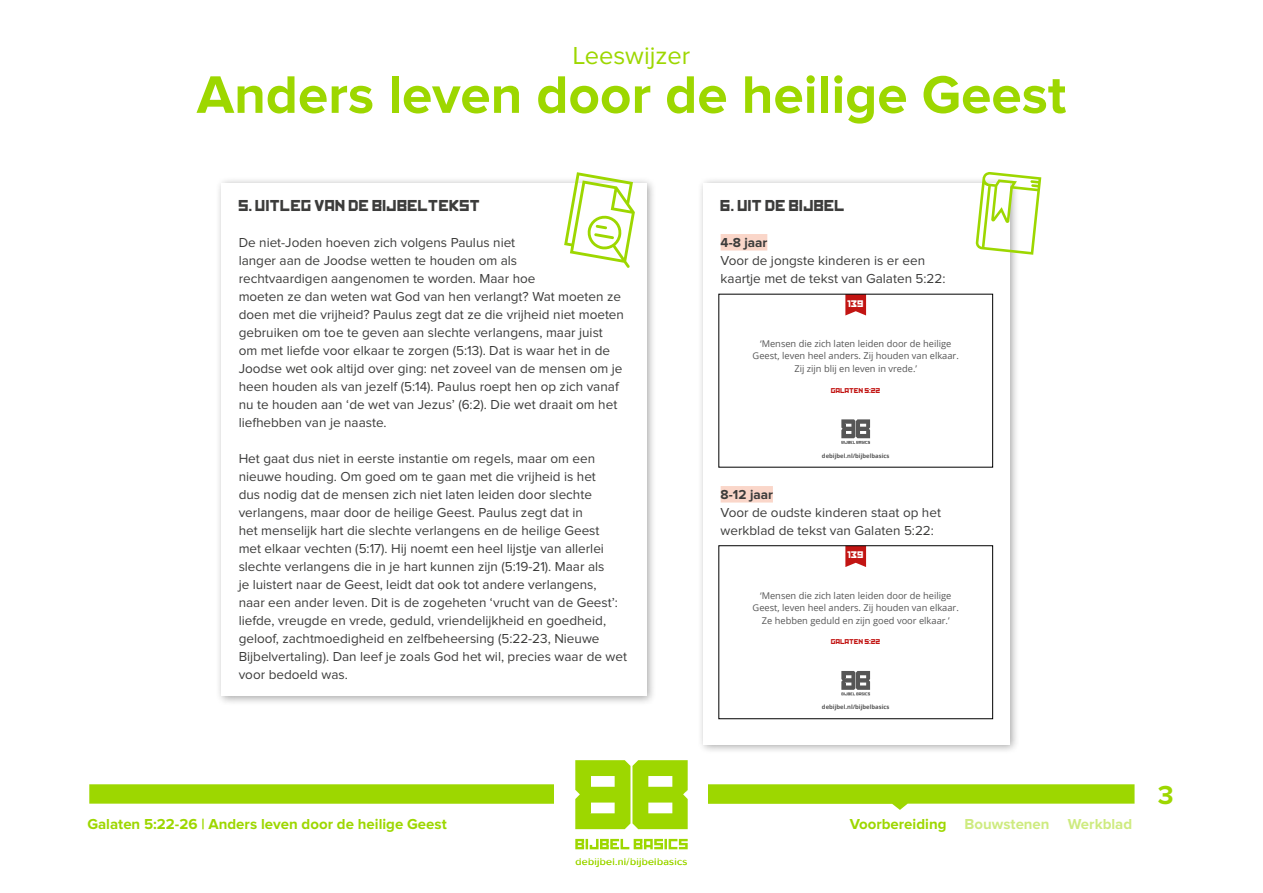
<style>
.page{position:relative;width:1263px;height:893px;background:#fff}
.page>*{position:absolute;margin:0;border:0;box-sizing:border-box;transform-origin:0 0}
.t1{font:700 54.75px "Proxima Nova";color:#9dd700}
.t2{font:700 27px "Proxima Nova";color:#9dd700}
.t3{font:25.5px "Proxima Nova";color:#9dd700}
.t4{font:700 15px "Proxima Nova";color:#9dd700}
.t5{font:15px "Kremlin";color:#3c3c3b}
.t6{font:700 15px "Proxima Nova";color:#ceeb80}
.t7{font:13.5px/18px "Proxima Nova";color:#3c3c3b}
.t8{font:700 13.5px "Proxima Nova";color:#3c3c3b}
.t9{font:10.5px "Proxima Nova";letter-spacing:.03em;color:#9dd700}
.t10{font:9.3px/12.5px "Open Sans";color:#565656;text-align:center}
.t11{font:9.15px "Kremlin";color:#fff}
.t12{font:6.75px "Kremlin";color:#c21513}
.t13{font:700 5.85px "Open Sans";color:#565656}
.s1{color:#ceeb80}
</style>
<div class="page">
<svg style="left:575px;top:839px;width:113px;height:10px"></svg>
<svg style="left:89px;top:760px;width:1045px;height:69px"></svg>
<div style="left:697px;top:176px;width:323px;height:578px;background:#000;opacity:.35"></div>
<div style="left:704px;top:183px;width:306px;height:561px;background:#fff"></div>
<div style="left:721px;top:234px;width:46px;height:17px;background:#fad6c9"></div>
<div style="left:721px;top:486px;width:52px;height:17px;background:#fad6c9"></div>
<svg style="left:976px;top:172px;width:65px;height:83px"></svg>
<svg style="left:845px;top:296px;width:21px;height:19px"></svg>
<svg style="left:841px;top:419px;width:29px;height:25px"></svg>
<svg style="left:845px;top:548px;width:21px;height:19px"></svg>
<svg style="left:841px;top:671px;width:29px;height:24px"></svg>
<div style="left:215px;top:176px;width:442px;height:530px;background:#000;opacity:.35"></div>
<div style="left:222px;top:183px;width:425px;height:513px;background:#fff"></div>
<svg style="left:564px;top:172px;width:71px;height:96px"></svg>
<h3 class="t3" style="left:573px;top:44px;width:119px">Leeswijzer</h3>
<h1 class="t1" style="left:197px;top:70px;width:871px">Anders leven door de heilige Geest</h1>
<p class="t5" style="left:239px;top:200px;width:243px">5. UITLEG VAN DE BIJBELTEKST</p>
<p class="t7" style="left:239px;top:234px;width:387px">De niet-Joden hoeven zich volgens Paulus niet<br>langer aan de Joodse wetten te houden om als<br>rechtvaardigen aangenomen te worden. Maar hoe<br>moeten ze dan weten wat God van hen verlangt? Wat moeten ze doen met die vrijheid? Paulus zegt dat ze die vrijheid niet moeten gebruiken om toe te geven aan slechte verlangens, maar juist om met liefde voor elkaar te zorgen (5:13). Dat is waar het in de Joodse wet ook altijd over ging: net zoveel van de mensen om je heen houden als van jezelf (5:14). Paulus roept hen op zich vanaf nu te houden aan ‘de wet van Jezus’ (6:2). Die wet draait om het liefhebben van je naaste.</p>
<p class="t7" style="left:239px;top:450px;width:390px">Het gaat dus niet in eerste instantie om regels, maar om een nieuwe houding. Om goed om te gaan met die vrijheid is het<br>dus nodig dat de mensen zich niet laten leiden door slechte verlangens, maar door de heilige Geest. Paulus zegt dat in<br>het menselijk hart die slechte verlangens en de heilige Geest<br>met elkaar vechten (5:17). Hij noemt een heel lijstje van allerlei slechte verlangens die in je hart kunnen zijn (5:19-21). Maar als<br>je luistert naar de Geest, leidt dat ook tot andere verlangens,<br>naar een ander leven. Dit is de zogeheten ‘vrucht van de Geest’: liefde, vreugde en vrede, geduld, vriendelijkheid en goedheid, geloof, zachtmoedigheid en zelfbeheersing (5:22-23, Nieuwe Bijbelvertaling). Dan leef je zoals God het wil, precies waar de wet voor bedoeld was.</p>
<p class="t4" style="left:87px;top:817px;width:361px">Galaten 5:22-26 | Anders leven door de heilige Geest</p>
<p class="t9" style="left:575px;top:856px;width:113px">debijbel.nl/bijbelbasics</p>
<p class="t5" style="left:721px;top:200px;width:126px">6. UIT DE BIJBEL</p>
<p class="t8" style="left:721px;top:236px;width:48px">4-8 jaar</p>
<p class="t7" style="left:721px;top:252px;width:226px">Voor de jongste kinderen is er een kaartje met de tekst van Galaten 5:22:</p>
<p class="t11" style="left:847px;top:300px;width:18px">139</p>
<p class="t10" style="left:753px;top:337px;width:208px">‘Mensen die zich laten leiden door de heilige<br>Geest, leven heel anders. Zij houden van elkaar.<br>Zij zijn blij en leven in vrede.’</p>
<p class="t12" style="left:831px;top:388px;width:51px">GALATEN 5:22</p>
<p class="t13" style="left:822px;top:451px;width:69px">debijbel.nl/bijbelbasics</p>
<p class="t8" style="left:721px;top:488px;width:54px">8-12 jaar</p>
<p class="t7" style="left:721px;top:504px;width:222px">Voor de oudste kinderen staat op het werkblad de tekst van Galaten 5:22:</p>
<p class="t11" style="left:847px;top:552px;width:18px">139</p>
<p class="t10" style="left:753px;top:589px;width:208px">‘Mensen die zich laten leiden door de heilige<br>Geest, leven heel anders. Zij houden van elkaar.<br>Ze hebben geduld en zijn goed voor elkaar.’</p>
<p class="t12" style="left:831px;top:639px;width:51px">GALATEN 5:22</p>
<p class="t13" style="left:822px;top:703px;width:69px">debijbel.nl/bijbelbasics</p>
<p class="t4" style="left:850px;top:817px;width:201px">Voorbereiding <span class="s1">Bouwstenen</span></p>
<p class="t6" style="left:1068px;top:817px;width:66px">Werkblad</p>
<h2 class="t2" style="left:1158px;top:782px;width:17px">3</h2>
</div>
